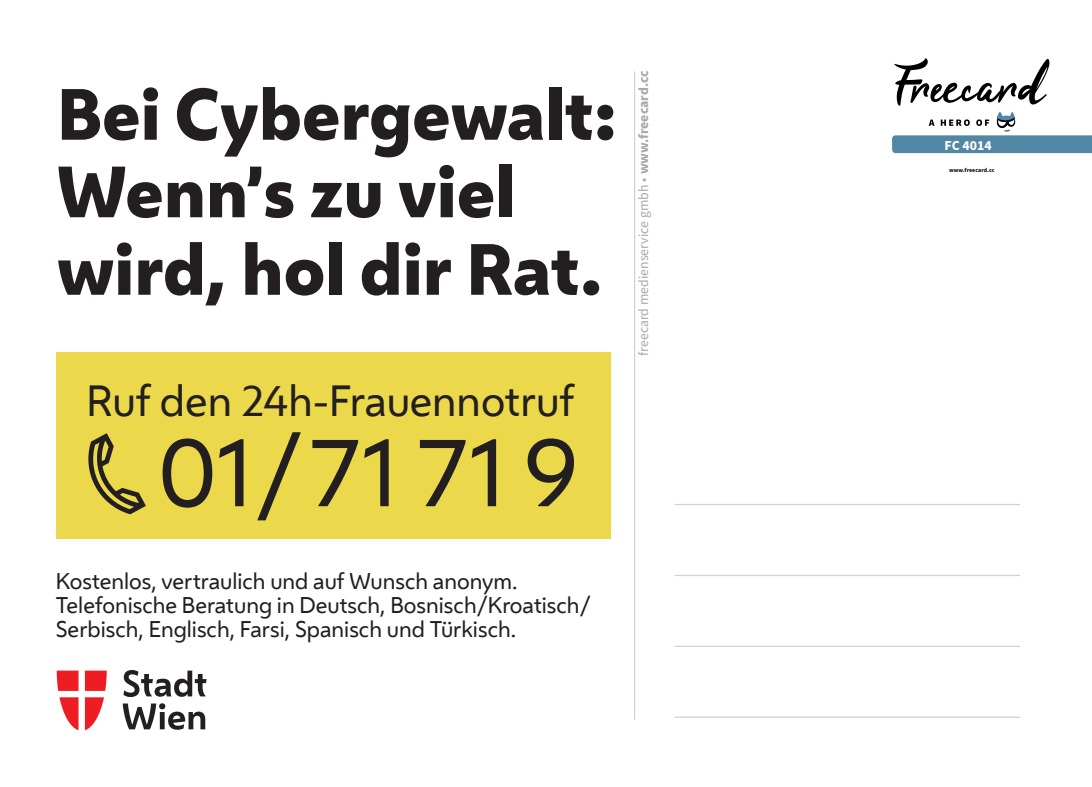
<style>
.page{position:relative;width:1092px;height:787px;background:#fff}
.page>*{position:absolute;margin:0;border:0;box-sizing:border-box;transform-origin:0 0}
.t1{font:90.25px "Wiener Melange";color:#231f20}
.t2{font:800 67.5px/77.5px "Wiener Melange";color:#231f20}
.t3{font:40.75px "Wiener Melange";color:#231f20}
.t4{font:21.25px/23.8px "Wiener Melange";color:#231f20}
.t5{font:13.75px "Source Sans Pro";color:#a8a9ad}
.t6{font:700 13.75px "Source Sans Pro";color:#fff}
.t7{font:900 6px "Source Sans Pro";color:#231f20}
.s1{font-weight:700}
</style>
<div class="page">
<hr style="left:675px;top:504px;width:344px;height:1px;background:#d1d2d4">
<hr style="left:675px;top:575px;width:344px;height:1px;background:#d1d2d4">
<hr style="left:675px;top:645px;width:344px;height:2px;background:#d1d2d4">
<hr style="left:675px;top:716px;width:344px;height:2px;background:#d1d2d4">
<hr style="left:634px;top:72px;width:1px;height:647px;background:#d1d2d4">
<svg style="left:892px;top:58px;width:199px;height:95px"></svg>
<svg style="left:85px;top:670px;width:22px;height:21px"></svg>
<svg style="left:85px;top:697px;width:19px;height:33px"></svg>
<svg style="left:57px;top:670px;width:21px;height:21px"></svg>
<svg style="left:59px;top:697px;width:19px;height:33px"></svg>
<svg style="left:123px;top:670px;width:84px;height:27px"></svg>
<svg style="left:123px;top:703px;width:82px;height:26px"></svg>
<div style="left:57px;top:353px;width:554px;height:186px;background:#ebd84b"></div>
<svg style="left:88px;top:433px;width:58px;height:81px"></svg>
<h2 class="t2" style="left:57px;top:76px;width:560px">Bei Cybergewalt:<br>Wenn’s zu viel wird, hol dir Rat.</h2>
<h3 class="t3" style="left:86px;top:369px;width:489px">Ruf den 24h-Frauennotruf</h3>
<h1 class="t1" style="left:159px;top:403px;width:420px">01/71 71 9</h1>
<p class="t4" style="left:56px;top:568px;width:536px">Kostenlos, vertraulich und auf Wunsch anonym.<br>Telefonische Beratung in Deutsch, Bosnisch/Kroatisch/<br>Serbisch, Englisch, Farsi, Spanisch und Türkisch.</p>
<p class="t5" style="left:634px;top:355px;width:286px;rotate:-90deg">freecard medienservice gmbh • <span class="s1">www.freecard.cc</span></p>
<p class="t6" style="left:944px;top:136px;width:49px">FC 4014</p>
<p class="t7" style="left:949px;top:165px;width:47px">www.freecard.cc</p>
</div>
